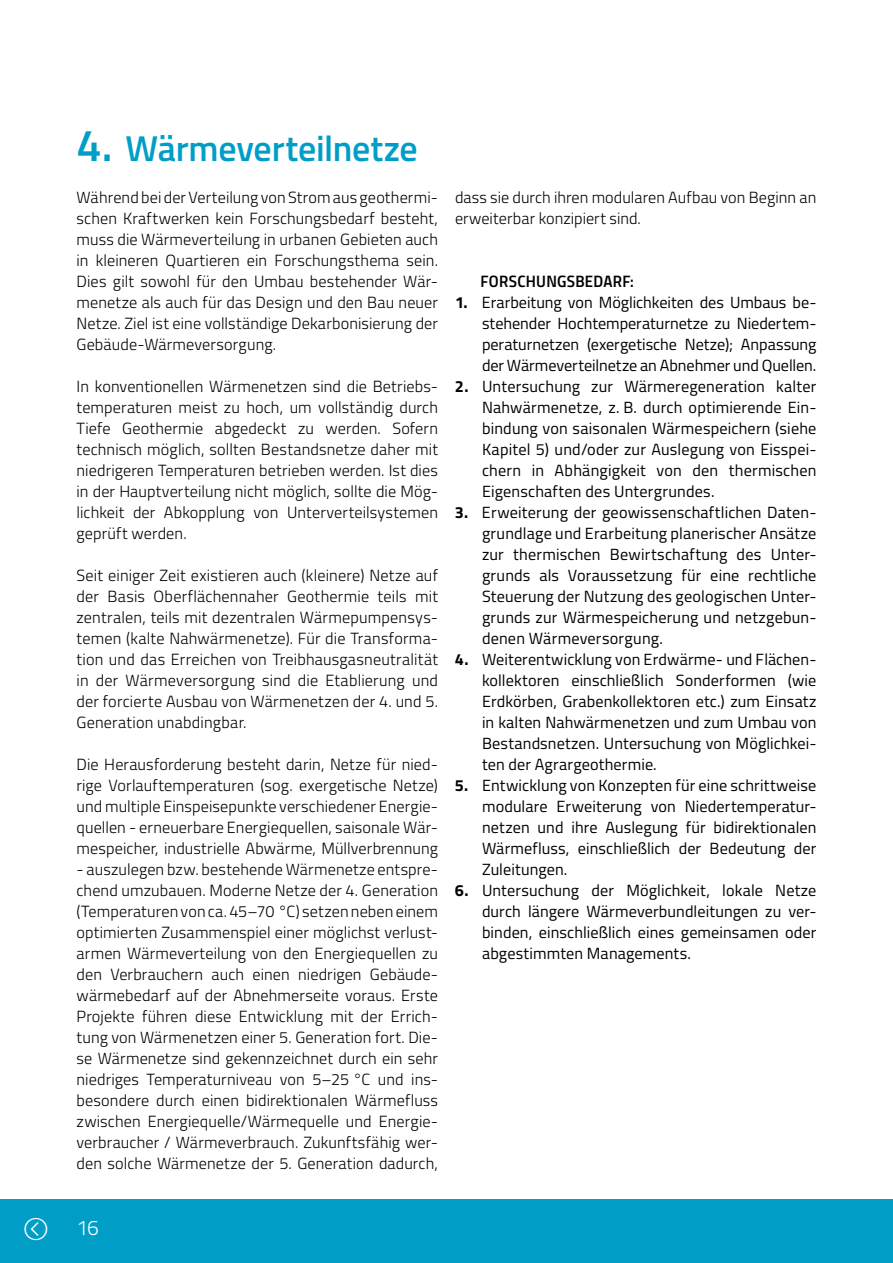
<style>
.page{position:relative;width:893px;height:1263px;background:#fff}
.page>*{position:absolute;margin:0;border:0;box-sizing:border-box;transform-origin:0 0}
.t1{font:600 36px "Titillium";letter-spacing:-.005em;color:#009ec7}
.t2{font:300 21px "Titillium";color:#fff}
.t3{font:16.5px "Titillium Semibold Upright";letter-spacing:.015em;color:#000}
.t4{font:300 16.2px/21px "Titillium";letter-spacing:.005em;color:#000;text-align:justify}
.t5{font:16.2px/21px "Titillium";letter-spacing:.005em;color:#000;text-align:justify}
.s1{font-size:45px}
.s2{font-weight:700}
</style>
<div class="page">
<div style="left:0;top:1199px;width:893px;height:64px;background:#009ec7"></div>
<h1 class="t1" style="left:77px;top:121px;width:343px"><span class="s1">4.</span> Wärmeverteilnetze</h1>
<p class="t4" style="left:77px;top:186px;width:363px">Während bei der Verteilung von Strom aus geothermi&shy;schen Kraftwerken kein Forschungsbedarf besteht, muss die Wärmeverteilung in urbanen Gebieten auch in kleineren Quartieren ein Forschungsthema sein.<br>Dies gilt sowohl für den Umbau bestehender Wär&shy;menetze als auch für das Design und den Bau neuer Netze. Ziel ist eine vollständige Dekarbonisierung der Gebäude-Wärmeversorgung.</p>
<p class="t4" style="left:77px;top:375px;width:363px">In konventionellen Wärmenetzen sind die Betriebs&shy;temperaturen meist zu hoch, um vollständig durch Tiefe Geothermie abgedeckt zu werden. Sofern technisch möglich, sollten Bestandsnetze daher mit niedrigeren Temperaturen betrieben werden. Ist dies in der Hauptverteilung nicht möglich, sollte die Mög&shy;lichkeit der Abkopplung von Unterverteilsystemen geprüft werden.</p>
<p class="t4" style="left:77px;top:564px;width:363px">Seit einiger Zeit existieren auch (kleinere) Netze auf der Basis Oberflächennaher Geothermie teils mit zentralen, teils mit dezentralen Wärmepumpensys&shy;temen (kalte Nahwärmenetze). Für die Transforma&shy;tion und das Erreichen von Treibhausgasneutralität in der Wärmeversorgung sind die Etablierung und der forcierte Ausbau von Wärmenetzen der 4. und 5.<br>Generation unabdingbar.</p>
<p class="t4" style="left:77px;top:753px;width:363px">Die Herausforderung besteht darin, Netze für nied&shy;rige Vorlauftemperaturen (sog. exergetische Netze) und multiple Einspeisepunkte verschiedener Energie&shy;quellen - erneuerbare Energiequellen, saisonale Wär&shy;mespeicher, industrielle Abwärme, Müllverbrennung</p>
<p class="t4" style="left:77px;top:858px;width:363px">- auszulegen bzw. bestehende Wärmenetze entspre&shy;chend umzubauen. Moderne Netze der 4. Generation (Temperaturen von ca. 45–70 °C) setzen neben einem optimierten Zusammenspiel einer möglichst verlust&shy;armen Wärmeverteilung von den Energiequellen zu den Verbrauchern auch einen niedrigen Gebäude&shy;wärmebedarf auf der Abnehmerseite voraus. Erste Projekte führen diese Entwicklung mit der Errich&shy;tung von Wärmenetzen einer 5. Generation fort. Die&shy;se Wärmenetze sind gekennzeichnet durch ein sehr niedriges Temperaturniveau von 5–25 °C und ins&shy;besondere durch einen bidirektionalen Wärmefluss zwischen Energiequelle/Wärmequelle und Energie&shy;verbraucher / Wärmeverbrauch. Zukunftsfähig wer&shy;den solche Wärmenetze der 5. Generation dadurch,</p>
<p class="t4" style="left:455px;top:186px;width:363px">dass sie durch ihren modularen Aufbau von Beginn an erweiterbar konzipiert sind.</p>
<p class="t3" style="left:481px;top:268px;width:155px">FORSCHUNGSBEDARF:</p>
<p class="t5" style="left:482px;top:291px;width:336px;text-indent:-27px"><span class="s2">1.</span> Erarbeitung von Möglichkeiten des Umbaus be&shy;stehender Hochtemperaturnetze zu Niedertem&shy;peraturnetzen (exergetische Netze); Anpassung der Wärmeverteilnetze an Abnehmer und Quellen.</p>
<p class="t5" style="left:482px;top:375px;width:336px;text-indent:-27px"><span class="s2">2.</span> Untersuchung zur Wärmeregeneration kalter Nahwärmenetze, z. B. durch optimierende Ein&shy;bindung von saisonalen Wärmespeichern (siehe Kapitel 5) und/oder zur Auslegung von Eisspei&shy;chern in Abhängigkeit von den thermischen Eigenschaften des Untergrundes.</p>
<p class="t5" style="left:482px;top:501px;width:336px;text-indent:-27px"><span class="s2">3.</span> Erweiterung der geowissenschaftlichen Daten&shy;grundlage und Erarbeitung planerischer Ansätze zur thermischen Bewirtschaftung des Unter&shy;grunds als Voraussetzung für eine rechtliche Steuerung der Nutzung des geologischen Unter&shy;grunds zur Wärmespeicherung und netzgebun&shy;denen Wärmeversorgung.</p>
<p class="t5" style="left:482px;top:648px;width:336px;text-indent:-27px"><span class="s2">4.</span> Weiterentwicklung von Erdwärme- und Flächen&shy;kollektoren einschließlich Sonderformen (wie Erdkörben, Grabenkollektoren etc.) zum Einsatz in kalten Nahwärmenetzen und zum Umbau von Bestandsnetzen. Untersuchung von Möglichkei&shy;ten der Agrargeothermie.</p>
<p class="t5" style="left:482px;top:774px;width:336px;text-indent:-27px"><span class="s2">5.</span> Entwicklung von Konzepten für eine schrittweise modulare Erweiterung von Niedertemperatur&shy;netzen und ihre Auslegung für bidirektionalen Wärmefluss, einschließlich der Bedeutung der Zuleitungen.</p>
<p class="t5" style="left:482px;top:879px;width:336px;text-indent:-27px"><span class="s2">6.</span> Untersuchung der Möglichkeit, lokale Netze durch längere Wärmeverbundleitungen zu ver&shy;binden, einschließlich eines gemeinsamen oder abgestimmten Managements.</p>
<p class="t2" style="left:77px;top:1213px;width:24px">16</p>
</div>
